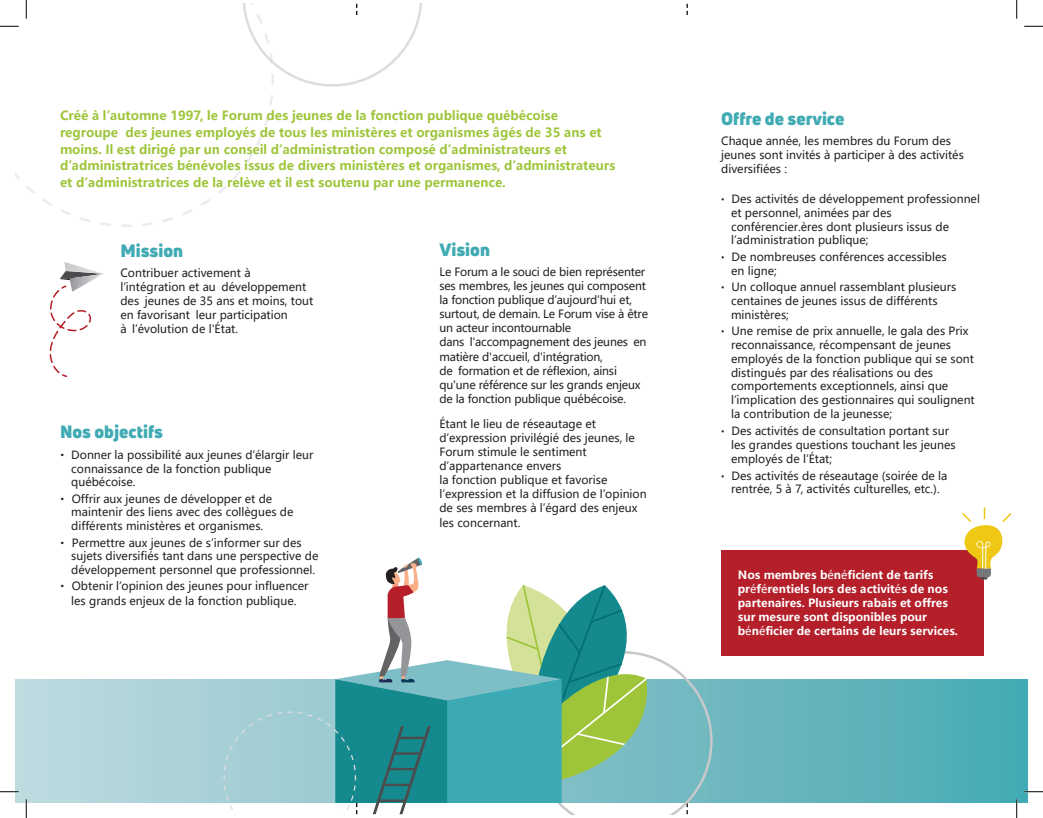
<style>
.page{position:relative;width:1043px;height:818px;background:#fff}
.page>*{position:absolute;margin:0;border:0;box-sizing:border-box;transform-origin:0 0}
.t1{font:900 17.5px "Uni Neue";color:#41abb4}
.t2{font:700 12.5px/16.6px "Microsoft Ya Hei UI";color:#9ec53a}
.t3{font:11.25px/14px "Microsoft Ya Hei UI";color:#231f20}
.t4{font:700 11.25px/14px "Microsoft Ya Hei UI";color:#fff}
.s1{font-family:"Uni Neue";font-size:12.5px}
.s2{font-family:"Uni Neue"}
.s3{font-weight:400}
</style>
<div class="page">
<svg style="left:15px;top:679px;width:1013px;height:123px;background:#7ebfc7"></svg>
<svg style="left:142px;top:4px;width:280px;height:222px"></svg>
<svg style="left:50px;top:262px;width:53px;height:115px"></svg>
<div style="left:721px;top:550px;width:262px;height:106px;background:#b41f2a"></div>
<svg style="left:962px;top:507px;width:49px;height:72px"></svg>
<svg style="left:223px;top:557px;width:489px;height:257px"></svg>
<svg style="left:1024px;top:25px;width:18px;height:2px"></svg>
<svg style="left:0;top:790px;width:19px;height:2px"></svg>
<svg style="left:1024px;top:790px;width:18px;height:2px"></svg>
<svg style="left:0;top:0;width:27px;height:27px"></svg>
<svg style="left:25px;top:799px;width:2px;height:19px"></svg>
<svg style="left:1016px;top:0;width:1px;height:19px"></svg>
<svg style="left:1015px;top:799px;width:2px;height:19px"></svg>
<p class="t2" style="left:60px;top:107px;width:557px">Créé à l’automne 1997, le Forum des jeunes de la fonction publique québécoise regroupe des jeunes employés de tous les ministères et organismes âgés de 35 ans et moins. Il est dirigé par un conseil d’administration composé d’administrateurs et d’administratrices bénévoles issus de divers ministères et organismes, d’administrateurs et d’administratrices de la relève et il est soutenu par une permanence.</p>
<h1 class="t1" style="left:120px;top:238px;width:64px">Mission</h1>
<p class="t3" style="left:120px;top:265px;width:194px">Contribuer activement à l’intégration et au développement des jeunes de 35 ans et moins, tout en favorisant leur participation<br>à l’évolution de l'État.</p>
<h1 class="t1" style="left:60px;top:419px;width:105px">Nos objectifs</h1>
<p class="t3" style="left:71px;top:447px;width:244px;text-indent:-11px"><span class="s1">•</span> Donner la possibilité aux jeunes d’élargir leur connaissance de la fonction publique québécoise.</p>
<p class="t3" style="left:71px;top:491px;width:224px;line-height:13.6px;text-indent:-11px"><span class="s1">•</span> Offrir aux jeunes de développer et de maintenir des liens avec des collègues de différents ministères et organismes.</p>
<p class="t3" style="left:71px;top:535px;width:249px;line-height:13.6px;text-indent:-11px"><span class="s1">•</span> Permettre aux jeunes de s’informer sur des sujets diversifiés tant dans une perspective de développement personnel que professionnel.</p>
<p class="t3" style="left:60px;top:578px;width:250px;text-align:center"><span class="s1">•</span> Obtenir l’opinion des jeunes pour influencer les grands enjeux de la fonction publique.</p>
<h1 class="t1" style="left:439px;top:238px;width:52px">Vision</h1>
<p class="t3" style="left:439px;top:265px;width:210px">Le Forum a le souci de bien représenter ses membres, les jeunes qui composent la fonction publique d’aujourd’hui et, surtout, de demain. Le Forum vise à être un acteur incontournable<br>dans l'accompagnement des jeunes en matière d'accueil, d'intégration,<br>de formation et de réflexion, ainsi qu'une référence sur les grands enjeux de la fonction publique québécoise.</p>
<p class="t3" style="left:439px;top:416px;width:209px">Étant le lieu de réseautage et d’expression privilégié des jeunes, le<br>Forum stimule le sentiment d’appartenance envers<br>la fonction publique et favorise l’expression et la diffusion de l’opinion de ses membres à l’égard des enjeux les concernant.</p>
<h1 class="t1" style="left:721px;top:106px;width:125px">Offre de service</h1>
<p class="t3" style="left:721px;top:133px;width:244px">Chaque année, les membres du Forum des jeunes sont invités à participer à des activités diversifiées :</p>
<p class="t3" style="left:731px;top:192px;width:250px;text-indent:-10px"><span class="s2">•</span> Des activités de développement professionnel et personnel, animées par des conférencier.ères dont plusieurs issus de l’administration publique;</p>
<p class="t3" style="left:731px;top:249px;width:217px;text-indent:-10px"><span class="s2">•</span> De nombreuses conférences accessibles en ligne;</p>
<p class="t3" style="left:731px;top:280px;width:227px;line-height:13.6px;text-indent:-10px"><span class="s2">•</span> Un colloque annuel rassemblant plusieurs centaines de jeunes issus de différents ministères;</p>
<p class="t3" style="left:731px;top:323px;width:245px;text-indent:-10px"><span class="s2">•</span> Une remise de prix annuelle, le gala des Prix reconnaissance, récompensant de jeunes employés de la fonction publique qui se sont distingués par des réalisations ou des comportements exceptionnels, ainsi que l’implication des gestionnaires qui soulignent la contribution de la jeunesse;</p>
<p class="t3" style="left:731px;top:423px;width:226px;text-indent:-10px"><span class="s2">•</span> Des activités de consultation portant sur les grandes questions touchant les jeunes employés de l’État;</p>
<p class="t3" style="left:721px;top:468px;width:228px;line-height:13.2px;text-align:center"><span class="s2">•</span> Des activités de réseautage (soirée de la rentrée, 5 à 7, activités culturelles, etc.).</p>
<p class="t4" style="left:737px;top:567px;width:222px">Nos membres b<span class="s3">é</span>n<span class="s3">é</span>ficient de tarifs pr<span class="s3">é</span>f<span class="s3">é</span>rentiels lors des activit<span class="s3">é</span>s de nos partenaires. Plusieurs rabais et offres sur mesure sont disponibles pour b<span class="s3">é</span>n<span class="s3">é</span>ficier de certains de leurs services.</p>
</div>
